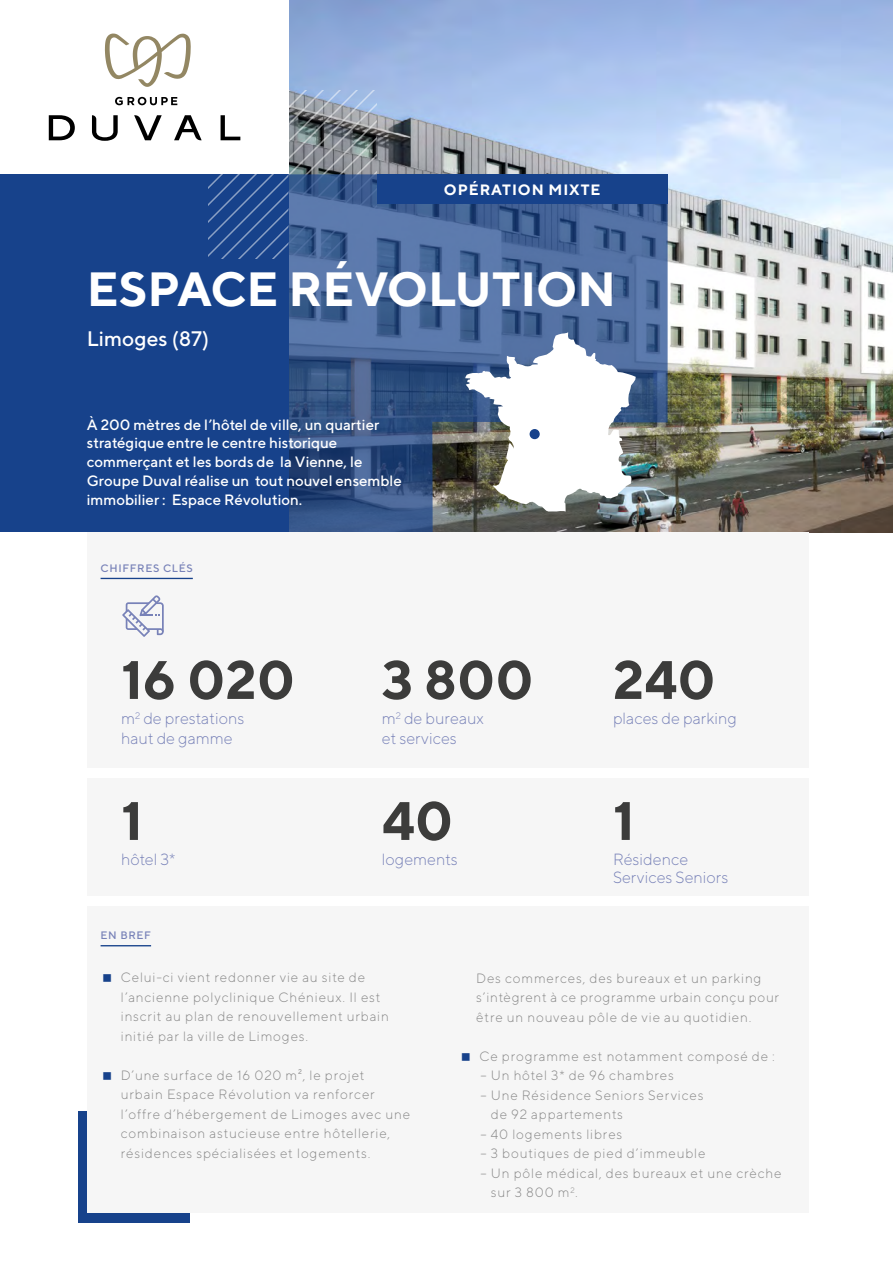
<style>
.page{position:relative;width:893px;height:1263px;background:#fff}
.page>*{position:absolute;margin:0;border:0;box-sizing:border-box;transform-origin:0 0}
.t1{font:700 54px "TT Norms";color:#3c3c3b}
.t2{font:700 48px "TT Norms";color:#fff}
.t3{font:500 21px "TT Norms";color:#fff}
.t4{font:300 16.2px/19.5px "TT Norms";color:#7882b8}
.t5{font:500 15px/18.8px "TT Norms";color:#fff}
.t6{font:700 15px "TT Norms";letter-spacing:.06em;color:#fff}
.t7{font:300 13.5px/19.5px "TT Norms";letter-spacing:.06em;color:#878787}
.t8{font:500 10.8px "TT Norms";letter-spacing:.06em;color:#7882b8}
</style>
<div class="page">
<div style="left:79px;top:1111px;width:111px;height:111px;background:#17428b"></div>
<div style="left:87px;top:907px;width:721px;height:306px;background:#f6f6f6"></div>
<div style="left:0;top:174px;width:289px;height:358px;background:#17428b"></div>
<img style="left:289px;top:0;width:604px;height:532px">
<svg style="left:289px;top:204px;width:379px;height:328px;background:#46618c"></svg>
<svg style="left:465px;top:332px;width:171px;height:180px"></svg>
<div style="left:530px;top:430px;width:9px;height:8px;background:#17428b;border-radius:50%"></div>
<div style="left:530px;top:429px;width:10px;height:10px;border:2px solid #17428b;border-radius:50%"></div>
<hr style="left:101px;top:945px;width:50px;height:1px;background:#17428b">
<div style="left:87px;top:532px;width:721px;height:235px;background:#f6f6f6"></div>
<svg style="left:122px;top:595px;width:42px;height:42px"></svg>
<div style="left:377px;top:174px;width:291px;height:30px;background:#17428b"></div>
<div style="left:87px;top:778px;width:721px;height:118px;background:#f6f6f6"></div>
<hr style="left:101px;top:578px;width:92px;height:1px;background:#17428b">
<svg style="left:49px;top:115px;width:26px;height:25px"></svg>
<svg style="left:92px;top:115px;width:26px;height:26px"></svg>
<svg style="left:134px;top:115px;width:28px;height:25px"></svg>
<svg style="left:174px;top:115px;width:28px;height:25px"></svg>
<svg style="left:209px;top:90px;width:168px;height:168px"></svg>
<svg style="left:105px;top:33px;width:86px;height:54px"></svg>
<svg style="left:115px;top:97px;width:62px;height:8px"></svg>
<p class="t6" style="left:444px;top:180px;width:158px">OPÉRATION MIXTE</p>
<h2 class="t2" style="left:87px;top:259px;width:531px">ESPACE RÉVOLUTION</h2>
<h3 class="t3" style="left:87px;top:326px;width:124px">Limoges (87)</h3>
<p class="t5" style="left:87px;top:415px;width:317px">À 200 mètres de l’hôtel de ville, un quartier stratégique entre le centre historique commerçant et les bords de la Vienne, le Groupe Duval réalise un tout nouvel ensemble immobilier : Espace Révolution.</p>
<p class="t8" style="left:101px;top:561px;width:94px">CHIFFRES CLÉS</p>
<h1 class="t1" style="left:121px;top:646px;width:175px">16 020</h1>
<h1 class="t1" style="left:382px;top:646px;width:153px">3 800</h1>
<h1 class="t1" style="left:613px;top:646px;width:104px">240</h1>
<p class="t4" style="left:121px;top:709px;width:125px">m<sup>2</sup> de prestations haut de gamme</p>
<p class="t4" style="left:382px;top:709px;width:104px">m<sup>2</sup> de bureaux</p>
<p class="t4" style="left:613px;top:709px;width:125px">places de parking</p>
<p class="t4" style="left:382px;top:728px;width:77px">et services</p>
<h1 class="t1" style="left:121px;top:787px;width:23px">1</h1>
<h1 class="t1" style="left:382px;top:787px;width:73px">40</h1>
<h1 class="t1" style="left:613px;top:787px;width:23px">1</h1>
<p class="t4" style="left:121px;top:850px;width:56px">hôtel 3*</p>
<p class="t4" style="left:613px;top:850px;width:117px;line-height:18px">Résidence<br>Services Seniors</p>
<p class="t4" style="left:382px;top:850px;width:77px">logements</p>
<p class="t8" style="left:101px;top:928px;width:52px">EN BREF</p>
<p class="t7" style="left:121px;top:967px;width:270px">Celui-ci vient redonner vie au site de l’ancienne polyclinique Chénieux. Il est inscrit au plan de renouvellement urbain initié par la ville de Limoges.</p>
<p class="t7" style="left:121px;top:1065px;width:291px">D’une surface de 16 020 m², le projet<br>urbain Espace Révolution va renforcer l’offre d’hébergement de Limoges avec une combinaison astucieuse entre hôtellerie, résidences spécialisées et logements.</p>
<p class="t7" style="left:476px;top:968px;width:304px">Des commerces, des bureaux et un parking s’intègrent à ce programme urbain conçu pour être un nouveau pôle de vie au quotidien.</p>
<p class="t7" style="left:479px;top:1046px;width:297px">Ce programme est notamment composé de :</p>
<p class="t7" style="left:480px;top:1066px;width:195px">– Un hôtel 3* de 96 chambres</p>
<p class="t7" style="left:491px;top:1085px;width:214px;text-indent:-10px">– Une Résidence Seniors Services de 92 appartements</p>
<p class="t7" style="left:480px;top:1124px;width:143px">– 40 logements libres</p>
<p class="t7" style="left:480px;top:1144px;width:227px">– 3 boutiques de pied d’immeuble</p>
<p class="t7" style="left:491px;top:1163px;width:292px;text-indent:-10px">– Un pôle médical, des bureaux et une crèche sur 3 800 m<sup>2</sup>.</p>
</div>
